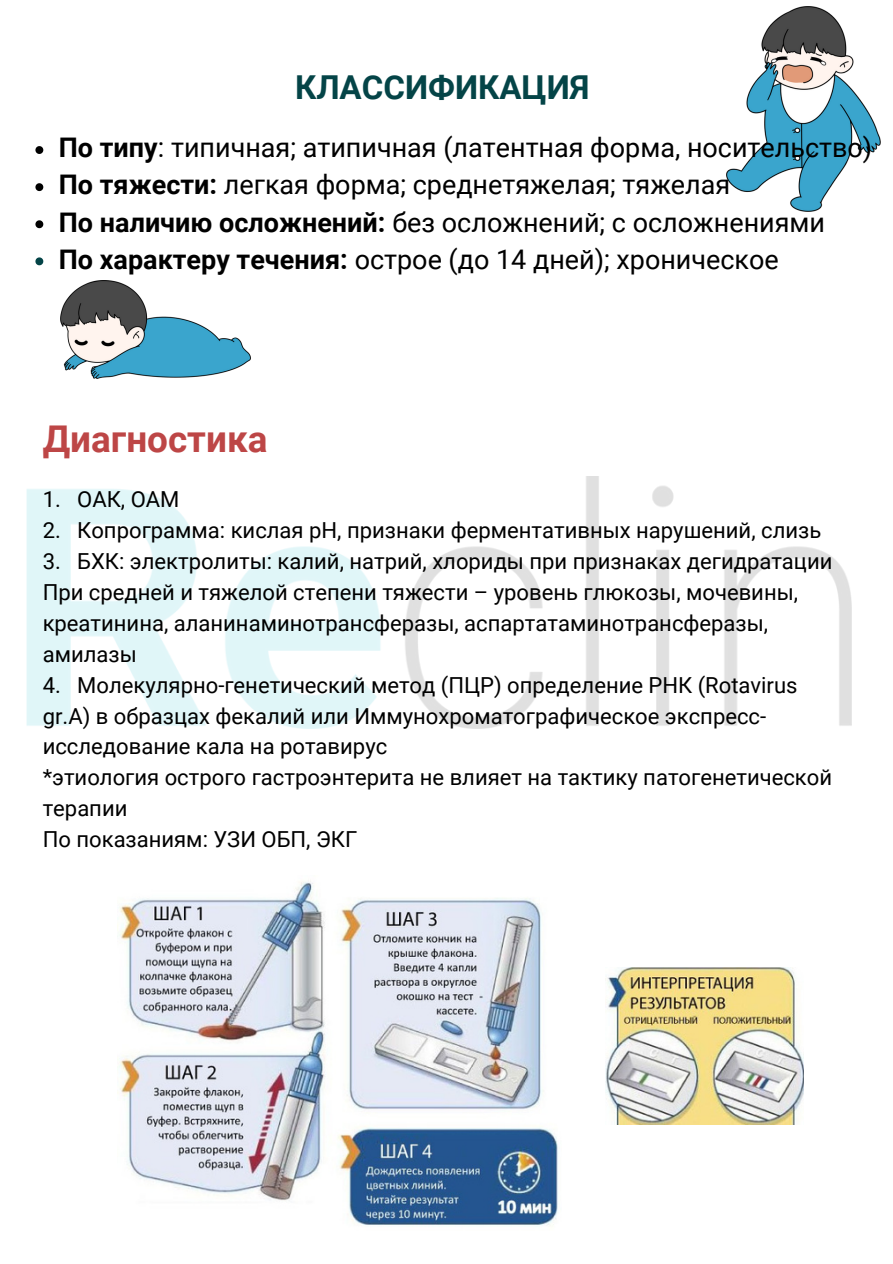
<style>
.page{position:relative;width:893px;height:1264px;background:#fff}
.page>*{position:absolute;margin:0;border:0;box-sizing:border-box;transform-origin:0 0}
.t1{font:700 36.9px "Roboto";color:#bd4646}
.t2{font:700 33px "Roboto";color:#044447}
.t3{font:27px/37px "Roboto";color:#000}
.t4{font:22.05px/30.9px "Roboto";color:#000}
.s1{font-weight:700}
</style>
<div class="page">
<img style="left:27px;top:477px;width:824px;height:251px">
<img style="left:726px;top:6px;width:154px;height:205px">
<img style="left:60px;top:281px;width:190px;height:97px">
<img style="left:119px;top:881px;width:439px;height:346px">
<img style="left:605px;top:967px;width:198px;height:157px">
<svg style="left:35px;top:146px;width:8px;height:8px"></svg>
<svg style="left:35px;top:183px;width:8px;height:8px"></svg>
<svg style="left:35px;top:220px;width:8px;height:8px"></svg>
<svg style="left:35px;top:257px;width:8px;height:8px"></svg>
<h2 class="t2" style="left:295px;top:68px;width:296px">КЛАССИФИКАЦИЯ</h2>
<p class="t3" style="left:59px;top:130px;width:815px"><span class="s1">По типу</span>: типичная; атипичная (латентная форма, носительство)<br><span class="s1">По тяжести:</span> легкая форма; среднетяжелая; тяжелая<br><span class="s1">По наличию осложнений:</span> без осложнений; с осложнениями<br><span class="s1">По характеру течения:</span> острое (до 14 дней); хроническое</p>
<h1 class="t1" style="left:43px;top:418px;width:226px">Диагностика</h1>
<p class="t4" style="left:43px;top:484px;width:138px">1. ОАК, ОАМ</p>
<p class="t4" style="left:43px;top:515px;width:780px">2. Копрограмма: кислая рН, признаки ферментативных нарушений, слизь</p>
<p class="t4" style="left:43px;top:546px;width:791px">3. БХК: электролиты: калий, натрий, хлориды при признаках дегидратации При средней и тяжелой степени тяжести – уровень глюкозы, мочевины, креатинина, аланинаминотрансферазы, аспартатаминотрансферазы, амилазы</p>
<p class="t4" style="left:43px;top:669px;width:790px">4. Молекулярно-генетический метод (ПЦР) определение РНК (Rotavirus gr.A) в образцах фекалий или Иммунохроматографическое экспресс&shy;исследование кала на ротавирус<br>*этиология острого гастроэнтерита не влияет на тактику патогенетической терапии<br>По показаниям: УЗИ ОБП, ЭКГ</p>
</div>
